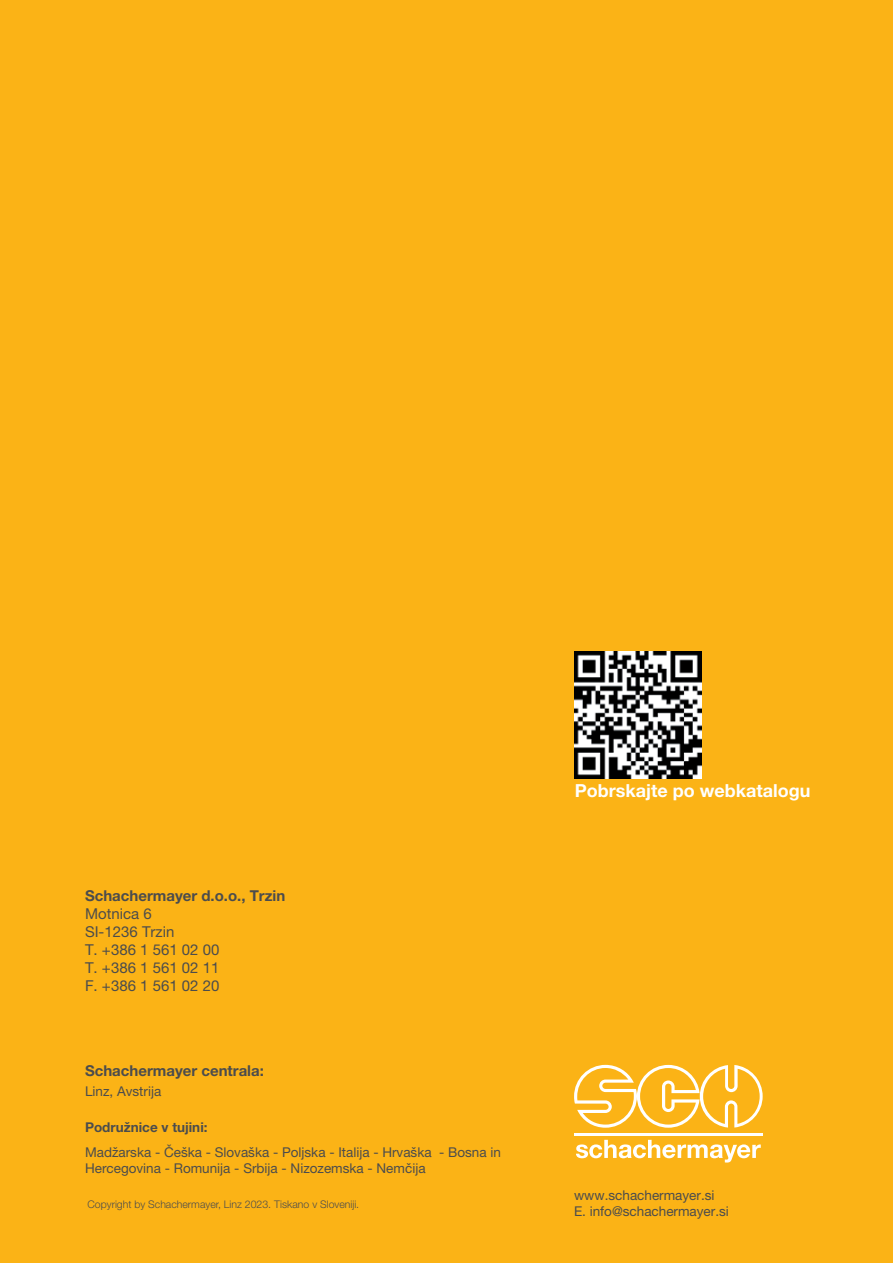
<style>
.page{position:relative;width:893px;height:1263px;background:#fbb316}
.page>*{position:absolute;margin:0;border:0;box-sizing:border-box;transform-origin:0 0}
.t1{font:700 18px "Helvetica Neue LT Pro";color:#fff}
.t2{font:15px/18px "Helvetica Neue LT Pro";color:#4b4c4d}
.t3{font:700 15px "Helvetica Neue LT Pro";color:#4b4c4d}
.t4{font:13.5px/16.2px "Helvetica Neue LT Pro";color:#4b4c4d}
.t5{font:700 13.5px "Helvetica Neue LT Pro";color:#4b4c4d}
.t6{font:300 10.5px "Helvetica Neue LT Pro";color:#4b4c4d}
</style>
<div class="page">
<svg style="left:574px;top:1065px;width:189px;height:63px"></svg>
<svg style="left:576px;top:1140px;width:185px;height:22px"></svg>
<hr style="left:574px;top:1134px;width:189px;height:2px;background:#fff">
<img style="left:574px;top:651px;width:128px;height:128px">
<p class="t3" style="left:85px;top:886px;width:202px">Schachermayer d.o.o., Trzin</p>
<p class="t2" style="left:85px;top:904px;width:136px">Motnica 6<br>SI-1236 Trzin<br>T. +386 1 561 02 00<br>T. +386 1 561 02 11<br>F. +386 1 561 02 20</p>
<p class="t3" style="left:85px;top:1061px;width:180px">Schachermayer centrala:</p>
<p class="t4" style="left:85px;top:1082px;width:78px">Linz, Avstrija</p>
<p class="t5" style="left:85px;top:1118px;width:124px">Podružnice v tujini:</p>
<p class="t4" style="left:85px;top:1144px;width:417px">Madžarska - Češka - Slovaška - Poljska - Italija - Hrvaška - Bosna in<br>Hercegovina - Romunija - Srbija - Nizozemska - Nemčija</p>
<p class="t6" style="left:88px;top:1198px;width:273px">Copyright by Schachermayer, Linz 2023. Tiskano v Sloveniji.</p>
<h1 class="t1" style="left:575px;top:779px;width:237px">Pobrskajte po webkatalogu</h1>
<p class="t4" style="left:574px;top:1186px;width:156px">www.schachermayer.si<br>E. info@schachermayer.si</p>
</div>
